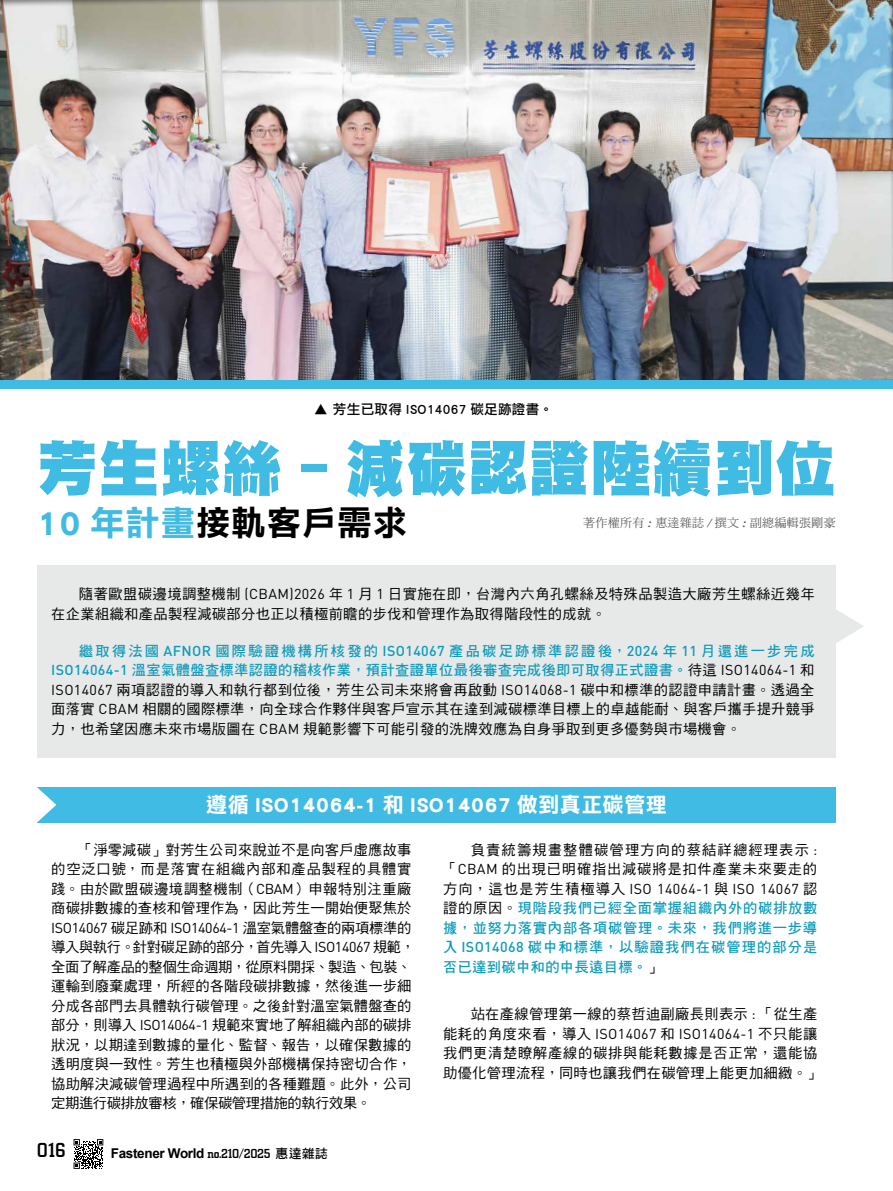
<style>
.page{position:relative;width:893px;height:1191px;background:#fff}
.page>*{position:absolute;margin:0;border:0;box-sizing:border-box;transform-origin:0 0}
.t1{font:60px "DF Hei UB HK BF";letter-spacing:.025em;color:#40bbe3}
.t2{font:34.5px "DF Li Hei Std W7";letter-spacing:.025em;color:#000}
.t3{font:21px "DF Li Hei Std W7";letter-spacing:.025em;color:#fff}
.t4{font:500 21px "City D";color:#000}
.t5{font:14.25px/19.5px "DF Hei Std W5";letter-spacing:.025em;color:#000;text-align:justify}
.t6{font:14.25px/19.5px "DF Hei Std W7";letter-spacing:.025em;color:#0d9cbc;text-align:right}
.t7{font:14.25px/19.5px "DF Hei Std W7";letter-spacing:.055em;color:#0d9cbc;text-align:justify}
.t8{font:14.25px "DIN Pro";letter-spacing:.025em;color:#000}
.t9{font:14.25px/19.5px "DF Hei Std W5";letter-spacing:.055em;color:#000}
.t10{font:14.25px/19.5px "DF Hei Std W5";letter-spacing:.085em;color:#000;text-align:right}
.t11{font:14.25px "DIN Pro";letter-spacing:-.025em;color:#000}
.t12{font:700 13.5px "Arial";letter-spacing:-.025em;color:#000}
.t13{font:13.5px "DF Li Hei Std W5";letter-spacing:.025em;color:#000}
.t14{font:12px "DF Ming Std W5";letter-spacing:.025em;color:#595757}
.s1{color:#40bbe3}
.s2{font-family:"Times New Roman";font-weight:700;font-style:italic}
.s3{font-family:"DIN Pro"}
.s4{font-family:"DIN Pro";font-weight:500}
.s5{font-family:"DF Hei Std W5";color:#000}
.s6{font-family:"DIN Pro";color:#000}
.s7{font-family:"DF Hei Std W5"}
.s8{font-family:"City D";font-weight:500}
.s9{font-family:"DF Hei Std W7";font-weight:400;font-size:12.75px}
</style>
<div class="page">
<div style="left:37px;top:787px;width:799px;height:35px;background:#40bbe3"></div>
<div style="left:37px;top:565px;width:799px;height:192px;background:#e7e8e8"></div>
<svg style="left:836px;top:610px;width:28px;height:33px"></svg>
<svg style="left:37px;top:787px;width:19px;height:36px"></svg>
<img style="left:0;top:0;width:893px;height:380px">
<div style="left:0;top:380px;width:893px;height:9px;background:#40bbe3"></div>
<svg style="left:74px;top:1139px;width:29px;height:30px"></svg>
<p class="t13" style="left:314px;top:402px;width:240px">▲ 芳生已取得 ISO14067 碳足跡證書。</p>
<h1 class="t1" style="left:37px;top:438px;width:800px">芳生螺絲 - 減碳認證陸續到位</h1>
<h2 class="t2" style="left:37px;top:504px;width:372px"><span class="s1">10 年計畫</span>接軌客戶需求</h2>
<p class="t14" style="left:583px;top:516px;width:254px">著作權所有 <span class="s2">:</span> 惠達雜誌 <span class="s2">/</span> 撰文 <span class="s2">:</span> 副總編輯張剛豪</p>
<p class="t5" style="left:51px;top:584px;width:765px;text-indent:28px">隨著歐盟碳邊境調整機制 <span class="s3">(CBAM)2026</span> 年 <span class="s3">1</span> 月 <span class="s3">1</span> 日實施在即，台灣內六角孔螺絲及特殊品製造大廠芳生螺絲近幾年在企業組織和產品製程減碳部分也正以積極前瞻的步伐和管理作為取得階段性的成就。</p>
<p class="t6" style="left:51px;top:640px;width:765px">繼取得法國 <span class="s4">AFNOR</span> 國際驗證機構所核發的 <span class="s4">ISO14067</span> 產品碳足跡標準認證後，<span class="s4">2024</span> 年 <span class="s4">11</span> 月還進一步完成<br><span class="s4">ISO14064-1</span> 溫室氣體盤查標準認證的稽核作業，預計查證單位最後審查完成後即可取得正式證書。<span class="s5">待這</span> <span class="s6">ISO14064-1</span> <span class="s5">和</span></p>
<p class="t5" style="left:51px;top:679px;width:765px"><span class="s3">ISO14067</span> 兩項認證的導入和執行都到位後，芳生公司未來將會再啟動 <span class="s3">ISO14068-1</span> 碳中和標準的認證申請計畫。透過全面落實 <span class="s3">CBAM</span> 相關的國際標準，向全球合作夥伴與客戶宣示其在達到減碳標準目標上的卓越能耐、與客戶攜手提升競爭力，也希望因應未來市場版圖在 <span class="s3">CBAM</span> 規範影響下可能引發的洗牌效應為自身爭取到更多優勢與市場機會。</p>
<h3 class="t3" style="left:206px;top:793px;width:462px">遵循 ISO14064-1 和 ISO14067 做到真正碳管理</h3>
<p class="t5" style="left:51px;top:839px;width:362px;text-indent:28px">「淨零減碳」對芳生公司來說並不是向客戶虛應故事的空泛口號，而是落實在組織內部和產品製程的具體實踐。由於歐盟碳邊境調整機制（<span class="s3">CBAM</span>）申報特別注重廠商碳排數據的查核和管理作為，因此芳生一開始便聚焦於</p>
<p class="t11" style="left:51px;top:918px;width:362px">ISO14067 <span class="s7">碳足跡和</span> ISO14064-1 <span class="s7">溫室氣體盤查的兩項標準的</span></p>
<p class="t5" style="left:51px;top:937px;width:365px;text-align:left">導入與執行。針對碳足跡的部分，首先導入 <span class="s3">ISO14067</span> 規範，全面了解產品的整個生命週期，從原料開採、製造、包裝、運輸到廢棄處理，所經的各階段碳排數據，然後進一步細分成各部門去具體執行碳管理。之後針對溫室氣體盤查的部分，則導入 <span class="s3">ISO14064-1</span> 規範來實地了解組織內部的碳排狀況，以期達到數據的量化、監督、報告，以確保數據的透明度與一致性。芳生也積極與外部機構保持密切合作，協助解決減碳管理過程中所遇到的各種難題。此外，公司定期進行碳排放審核，確保碳管理措施的執行效果。</p>
<h3 class="t4" style="left:37px;top:1138px;width:31px">016</h3>
<p class="t12" style="left:111px;top:1144px;width:219px">Fastener World <span class="s8">no.210/2025</span> <span class="s9">惠達雜誌</span></p>
<p class="t10" style="left:443px;top:839px;width:376px">負責統籌規畫整體碳管理方向的蔡結祥總經理表示 <span class="s3">:</span>「<span class="s3">CBAM</span> 的出現已明確指出減碳將是扣件產業未來要走的</p>
<p class="t8" style="left:443px;top:879px;width:376px"><span class="s7">方向，這也是芳生積極導入</span> ISO 14064-1 <span class="s7">與</span> ISO 14067 <span class="s7">認</span></p>
<p class="t7" style="left:443px;top:898px;width:376px"><span class="s5">證的原因。</span>現階段我們已經全面掌握組織內外的碳排放數據，並努力落實內部各項碳管理。未來，我們將進一步導入 <span class="s4">ISO14068</span> 碳中和標準，以驗證我們在碳管理的部分是否已達到碳中和的中長遠目標。<span class="s5">」</span></p>
<p class="t5" style="left:471px;top:1004px;width:348px">站在產線管理第一線的蔡哲迪副廠長則表示 <span class="s3">:</span> 「從生產</p>
<p class="t8" style="left:443px;top:1024px;width:376px"><span class="s7">能耗的角度來看，導入</span> ISO14067 <span class="s7">和</span> ISO14064-1 <span class="s7">不只能讓</span></p>
<p class="t9" style="left:443px;top:1043px;width:379px">我們更清楚瞭解產線的碳排與能耗數據是否正常，還能協助優化管理流程，同時也讓我們在碳管理上能更加細緻。」</p>
</div>
